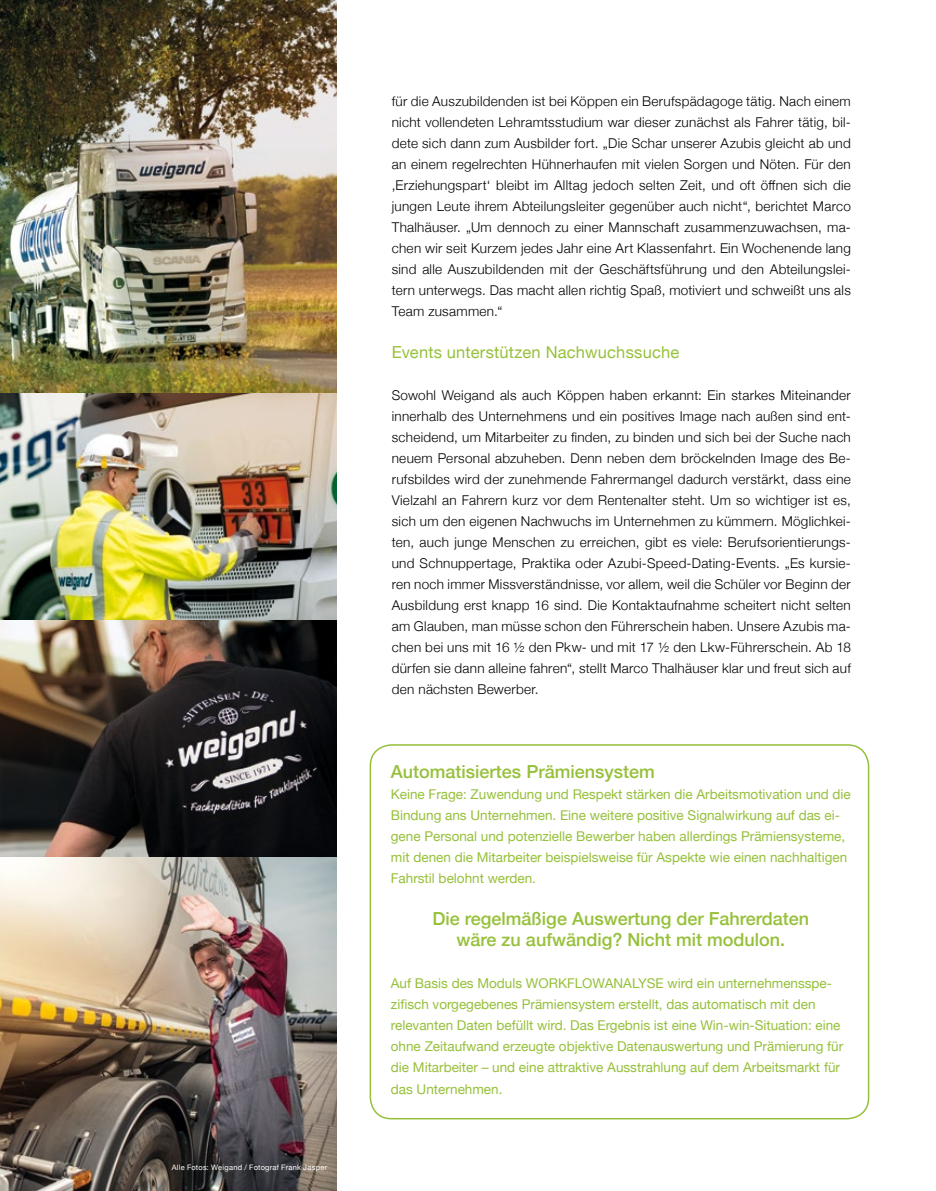
<style>
.page{position:relative;width:936px;height:1191px;background:#fff}
.page>*{position:absolute;margin:0;border:0;box-sizing:border-box;transform-origin:0 0}
.t1{font:500 18px/21px "Helvetica Neue";color:#96c03a;text-align:center}
.t2{font:16.5px "Helvetica Neue";letter-spacing:.01em;color:#96c03a}
.t3{font:300 13.5px/21px "Helvetica Neue";letter-spacing:.02em;color:#000;text-align:justify}
.t4{font:13.5px/21px "Helvetica Neue";color:#96c03a}
.t5{font:7.5px "Helvetica Neue";letter-spacing:.035em;color:#fff}
</style>
<div class="page">
<img style="left:0;top:0;width:337px;height:857px">
<div style="left:369px;top:744px;width:500px;height:375px;border:2px solid #96c03a;border-radius:21px"></div>
<img style="left:0;top:857px;width:337px;height:334px">
<p class="t5" style="left:172px;top:1162px;width:157px">Alle Fotos: Weigand / Fotograf Frank Jasper</p>
<p class="t3" style="left:392px;top:90px;width:460px">für die Auszubildenden ist bei Köppen ein Berufspädagoge tätig. Nach einem nicht vollendeten Lehramtsstudium war dieser zunächst als Fahrer tätig, bil&shy;dete sich dann zum Ausbilder fort. „Die Schar unserer Azubis gleicht ab und an einem regelrechten Hühnerhaufen mit vielen Sorgen und Nöten. Für den ‚Erziehungspart‘ bleibt im Alltag jedoch selten Zeit, und oft öffnen sich die jungen Leute ihrem Abteilungsleiter gegenüber auch nicht“, berichtet Marco Thalhäuser. „Um dennoch zu einer Mannschaft zusammenzuwachsen, ma&shy;chen wir seit Kurzem jedes Jahr eine Art Klassenfahrt. Ein Wochenende lang sind alle Auszubildenden mit der Geschäftsführung und den Abteilungslei&shy;tern unterwegs. Das macht allen richtig Spaß, motiviert und schweißt uns als Team zusammen.“</p>
<p class="t2" style="left:392px;top:340px;width:289px">Events unterstützen Nachwuchssuche</p>
<p class="t3" style="left:392px;top:384px;width:460px">Sowohl Weigand als auch Köppen haben erkannt: Ein starkes Miteinander innerhalb des Unternehmens und ein positives Image nach außen sind ent&shy;scheidend, um Mitarbeiter zu finden, zu binden und sich bei der Suche nach neuem Personal abzuheben. Denn neben dem bröckelnden Image des Be&shy;rufsbildes wird der zunehmende Fahrermangel dadurch verstärkt, dass eine Vielzahl an Fahrern kurz vor dem Rentenalter steht. Um so wichtiger ist es, sich um den eigenen Nachwuchs im Unternehmen zu kümmern. Möglichkei&shy;ten, auch junge Menschen zu erreichen, gibt es viele: Berufsorientierungs&shy;und Schnuppertage, Praktika oder Azubi-Speed-Dating-Events. „Es kursie&shy;ren noch immer Missverständnisse, vor allem, weil die Schüler vor Beginn der Ausbildung erst knapp 16 sind. Die Kontaktaufnahme scheitert nicht selten am Glauben, man müsse schon den Führerschein haben. Unsere Azubis ma&shy;chen bei uns mit 16 ½ den Pkw- und mit 17 ½ den Lkw-Führerschein. Ab 18 dürfen sie dann alleine fahren“, stellt Marco Thalhäuser klar und freut sich auf den nächsten Bewerber.</p>
<h1 class="t1" style="left:391px;top:760px;width:265px">Automatisiertes Prämiensystem</h1>
<p class="t4" style="left:391px;top:785px;width:461px">Keine Frage: Zuwendung und Respekt stärken die Arbeitsmotivation und die Bindung ans Unternehmen. Eine weitere positive Signalwirkung auf das ei&shy;gene Personal und potenzielle Bewerber haben allerdings Prämiensysteme, mit denen die Mitarbeiter beispielsweise für Aspekte wie einen nachhaltigen Fahrstil belohnt werden.</p>
<h1 class="t1" style="left:432px;top:907px;width:378px">Die regelmäßige Auswertung der Fahrerdaten wäre zu aufwändig? Nicht mit modulon.</h1>
<p class="t4" style="left:391px;top:974px;width:454px">Auf Basis des Moduls WORKFLOWANALYSE wird ein unternehmensspe&shy;zifisch vorgegebenes Prämiensystem erstellt, das automatisch mit den relevanten Daten befüllt wird. Das Ergebnis ist eine Win-win-Situation: eine ohne Zeitaufwand erzeugte objektive Datenauswertung und Prämierung für die Mitarbeiter – und eine attraktive Ausstrahlung auf dem Arbeitsmarkt für das Unternehmen.</p>
</div>
